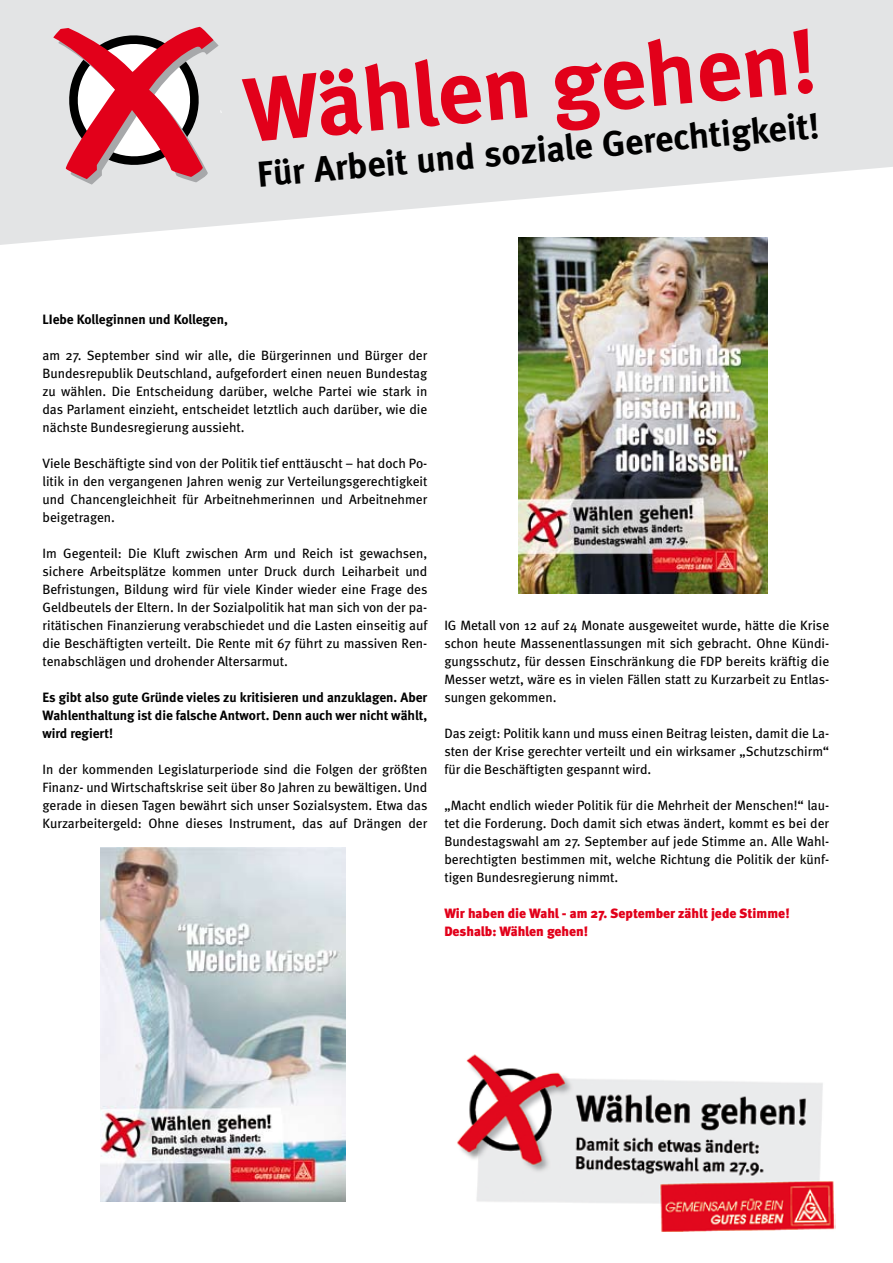
<style>
.page{position:relative;width:893px;height:1263px;background:#fff}
.page>*{position:absolute;margin:0;border:0;box-sizing:border-box;transform-origin:0 0}
.t1{font:700 90px "Meta";color:#e2001a}
.t2{font:700 36px "Meta";color:#000}
.t3{font:13.5px/18px "Meta";color:#000;text-align:justify}
.t4{font:700 13.5px/18px "Meta";color:#000;text-align:justify}
.t5{font:900 13.5px/18px "Meta";color:#e2001a}
</style>
<div class="page">
<img style="left:457px;top:1054px;width:378px;height:177px">
<svg style="left:0;top:0;width:893px;height:245px;fill:#e3e4e5"></svg>
<svg style="left:53px;top:26px;width:169px;height:159px;background:#d0858e"></svg>
<img style="left:518px;top:237px;width:250px;height:356px">
<img style="left:101px;top:847px;width:245px;height:354px">
<h1 class="t1" style="left:240px;top:57px;width:576px;rotate:-5deg">Wählen gehen!</h1>
<h2 class="t2" style="left:255px;top:153px;width:566px;rotate:-5deg">Für Arbeit und soziale Gerechtigkeit!</h2>
<p class="t4" style="left:43px;top:310px;width:187px">LIebe Kolleginnen und Kollegen,</p>
<p class="t3" style="left:43px;top:346px;width:386px">am 27. September sind wir alle, die Bürgerinnen und Bürger der Bundesrepublik Deutschland, aufgefordert einen neuen Bundestag zu wählen. Die Entscheidung darüber, welche Partei wie stark in das Parlament einzieht, entscheidet letztlich auch darüber, wie die nächste Bundesregierung aussieht.</p>
<p class="t3" style="left:43px;top:454px;width:386px">Viele Beschäftigte sind von der Politik tief enttäuscht – hat doch Po&shy;litik in den vergangenen Jahren wenig zur Verteilungsgerechtigkeit und Chancengleichheit für Arbeitnehmerinnen und Arbeitnehmer beigetragen.</p>
<p class="t3" style="left:43px;top:544px;width:386px">Im Gegenteil: Die Kluft zwischen Arm und Reich ist gewachsen, sichere Arbeitsplätze kommen unter Druck durch Leiharbeit und Befristungen, Bildung wird für viele Kinder wieder eine Frage des Geldbeutels der Eltern. In der Sozialpolitik hat man sich von der pa&shy;ritätischen Finanzierung verabschiedet und die Lasten einseitig auf die Beschäftigten verteilt. Die Rente mit 67 führt zu massiven Ren&shy;tenabschlägen und drohender Altersarmut.</p>
<p class="t4" style="left:43px;top:688px;width:386px">Es gibt also gute Gründe vieles zu kritisieren und anzuklagen. Aber Wahlenthaltung ist die falsche Antwort. Denn auch wer nicht wählt, wird regiert!</p>
<p class="t3" style="left:43px;top:760px;width:386px">In der kommenden Legislaturperiode sind die Folgen der größten Finanz- und Wirtschaftskrise seit über 80 Jahren zu bewältigen. Und gerade in diesen Tagen bewährt sich unser Sozialsystem. Etwa das Kurzarbeitergeld: Ohne dieses Instrument, das auf Drängen der</p>
<p class="t3" style="left:444px;top:616px;width:386px">IG Metall von 12 auf 24 Monate ausgeweitet wurde, hätte die Krise schon heute Massenentlassungen mit sich gebracht. Ohne Kündi&shy;gungsschutz, für dessen Einschränkung die FDP bereits kräftig die Messer wetzt, wäre es in vielen Fällen statt zu Kurzarbeit zu Entlas&shy;sungen gekommen.</p>
<p class="t3" style="left:444px;top:724px;width:386px">Das zeigt: Politik kann und muss einen Beitrag leisten, damit die La&shy;sten der Krise gerechter verteilt und ein wirksamer „Schutzschirm“ für die Beschäftigten gespannt wird.</p>
<p class="t3" style="left:444px;top:796px;width:386px">„Macht endlich wieder Politik für die Mehrheit der Menschen!“ lau&shy;tet die Forderung. Doch damit sich etwas ändert, kommt es bei der Bundestagswahl am 27. September auf jede Stimme an. Alle Wahl&shy;berechtigten bestimmen mit, welche Richtung die Politik der künf&shy;tigen Bundesregierung nimmt.</p>
<p class="t5" style="left:444px;top:904px;width:347px">Wir haben die Wahl - am 27. September zählt jede Stimme!<br>Deshalb: Wählen gehen!</p>
</div>
